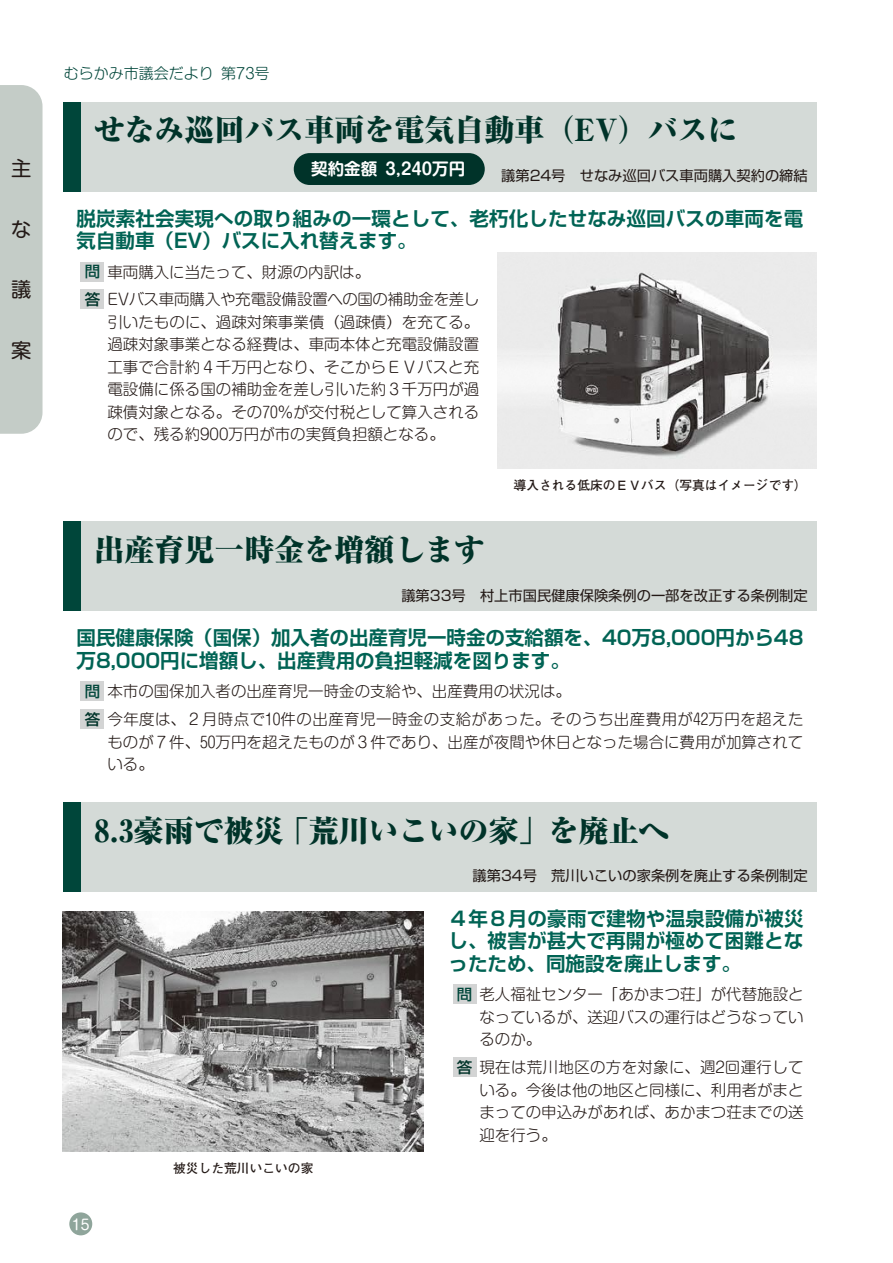
<style>
.page{position:relative;width:893px;height:1263px;background:#fff}
.page>*{position:absolute;margin:0;border:0;box-sizing:border-box;transform-origin:0 0}
.t1{font:800 expanded 30px "Ryumin Pr 6";color:#003329}
.t2{font:20.25px "Shin M Go Pr 6";color:#231916}
.t3{font:700 19.5px/22.5px "Shin Go Pr 6 De";color:#006354}
.t4{font:700 16.5px "Shin M Go Pr 6 De";color:#fff}
.t5{font:300 15.45px/22.5px "Shin M Go Pr 6";color:#231916;text-align:justify}
.t6{font:300 15.45px/27.8px "Shin M Go Pr 6";letter-spacing:.03em;color:#231916}
.t7{font:500 15.15px "Shin Go Pr 6";color:#00463a}
.t8{font:500 15.15px "Shin Go Pr 6";color:#003329}
.t9{font:300 15px "Shin M Go Pr 6";color:#00463a}
.t10{font:14.25px "Shin Go Pr 6";color:#231916}
.t11{font:14.25px "Shin M Go Pr 6";color:#fff}
.t12{font:700 12.75px "Futo Go B101 Pr 6";color:#231916}
</style>
<div class="page">
<div style="left:0;top:85px;width:43px;height:349px;background:#c4ccc7"></div>
<img style="left:63px;top:911px;width:361px;height:241px">
<div style="left:81px;top:262px;width:23px;height:19px;background:#d3d4d4"></div>
<div style="left:81px;top:290px;width:23px;height:19px;background:#d3d4d4"></div>
<div style="left:64px;top:522px;width:752px;height:89px;background:#d4dad7"></div>
<div style="left:64px;top:522px;width:17px;height:89px;background:#00463a"></div>
<div style="left:81px;top:682px;width:23px;height:19px;background:#d3d4d4"></div>
<div style="left:81px;top:709px;width:23px;height:20px;background:#d3d4d4"></div>
<div style="left:453px;top:985px;width:23px;height:19px;background:#d3d4d4"></div>
<div style="left:453px;top:1058px;width:23px;height:19px;background:#d3d4d4"></div>
<div style="left:64px;top:102px;width:752px;height:89px;background:#d4dad7"></div>
<div style="left:64px;top:102px;width:17px;height:89px;background:#00463a"></div>
<div style="left:64px;top:802px;width:752px;height:90px;background:#d4dad7"></div>
<div style="left:64px;top:802px;width:17px;height:90px;background:#00463a"></div>
<div style="left:294px;top:153px;width:191px;height:32px;background:#003329;border-radius:16px"></div>
<img style="left:498px;top:253px;width:318px;height:216px">
<div style="left:69px;top:1212px;width:23px;height:23px;background:#8fa59b;border-radius:50%"></div>
<h2 class="t2" style="left:11px;top:152px;width:21px">主</h2>
<h2 class="t2" style="left:11px;top:213px;width:20px">な</h2>
<h2 class="t2" style="left:11px;top:273px;width:21px">議</h2>
<h2 class="t2" style="left:11px;top:334px;width:21px">案</h2>
<p class="t9" style="left:64px;top:61px;width:151px">むらかみ市議会だより</p>
<p class="t9" style="left:221px;top:61px;width:50px">第73号</p>
<h1 class="t1" style="left:94px;top:106px;width:645px">せなみ巡回バス車両を電気自動車（EV）バスに</h1>
<p class="t4" style="left:311px;top:155px;width:67px">契約金額</p>
<p class="t4" style="left:385px;top:155px;width:81px">3,240万円</p>
<p class="t10" style="left:501px;top:164px;width:308px">議第24号　せなみ巡回バス車両購入契約の締結</p>
<p class="t3" style="left:77px;top:206px;width:728px">脱炭素社会実現への取り組みの一環として、老朽化したせなみ巡回バスの車両を電気自動車（EV）バスに入れ替えます。</p>
<p class="t5" style="left:107px;top:257px;width:373px;line-height:27.8px">車両購入に当たって、財源の内訳は。<br>EVバス車両購入や充電設備設置への国の補助金を差し</p>
<p class="t5" style="left:107px;top:310px;width:373px">引いたものに、過疎対策事業債（過疎債）を充てる。過疎対象事業となる経費は、車両本体と充電設備設置工事で合計約４千万円となり、そこからＥＶバスと充電設備に係る国の補助金を差し引いた約３千万円が過疎債対象となる。その70％が交付税として算入されるので、残る約900万円が市の実質負担額となる。</p>
<p class="t7" style="left:85px;top:259px;width:16px">問</p>
<p class="t8" style="left:85px;top:287px;width:17px">答</p>
<h1 class="t1" style="left:94px;top:526px;width:391px">出産育児一時金を増額します</h1>
<p class="t12" style="left:514px;top:475px;width:295px">導入される低床のＥＶバス（写真はイメージです(</p>
<p class="t10" style="left:401px;top:584px;width:408px">議第33号　村上市国民健康保険条例の一部を改正する条例制定</p>
<p class="t3" style="left:77px;top:626px;width:728px">国民健康保険（国保）加入者の出産育児一時金の支給額を、40万8,000円から48万8,000円に増額し、出産費用の負担軽減を図ります。</p>
<p class="t6" style="left:107px;top:677px;width:698px">本市の国保加入者の出産育児一時金の支給や、出産費用の状況は。<br>今年度は、２月時点で10件の出産育児一時金の支給があった。そのうち出産費用が42万円を超えた</p>
<p class="t5" style="left:107px;top:729px;width:697px">ものが７件、50万円を超えたものが３件であり、出産が夜間や休日となった場合に費用が加算されている。</p>
<p class="t7" style="left:85px;top:679px;width:16px">問</p>
<p class="t8" style="left:85px;top:707px;width:17px">答</p>
<h1 class="t1" style="left:94px;top:806px;width:191px">8.3豪雨で被災</h1>
<h1 class="t1" style="left:279px;top:806px;width:392px">「荒川いこいの家」を廃止へ</h1>
<p class="t10" style="left:473px;top:864px;width:337px">議第34号　荒川いこいの家条例を廃止する条例制定</p>
<p class="t3" style="left:449px;top:906px;width:356px;text-align:justify">４年８月の豪雨で建物や温泉設備が被災し、被害が甚大で再開が極めて困難となったため、同施設を廃止します。</p>
<p class="t5" style="left:479px;top:982px;width:326px">老人福祉センター「あかまつ荘」が代替施設となっているが、送迎バスの運行はどうなっているのか。</p>
<p class="t5" style="left:479px;top:1055px;width:326px">現在は荒川地区の方を対象に、週2回運行している。今後は他の地区と同様に、利用者がまとまっての申込みがあれば、あかまつ荘までの送迎を行う。</p>
<p class="t7" style="left:457px;top:982px;width:16px">問</p>
<p class="t8" style="left:457px;top:1055px;width:17px">答</p>
<p class="t11" style="left:72px;top:1212px;width:19px">15</p>
<p class="t12" style="left:173px;top:1158px;width:142px">被災した荒川いこいの家</p>
</div>
